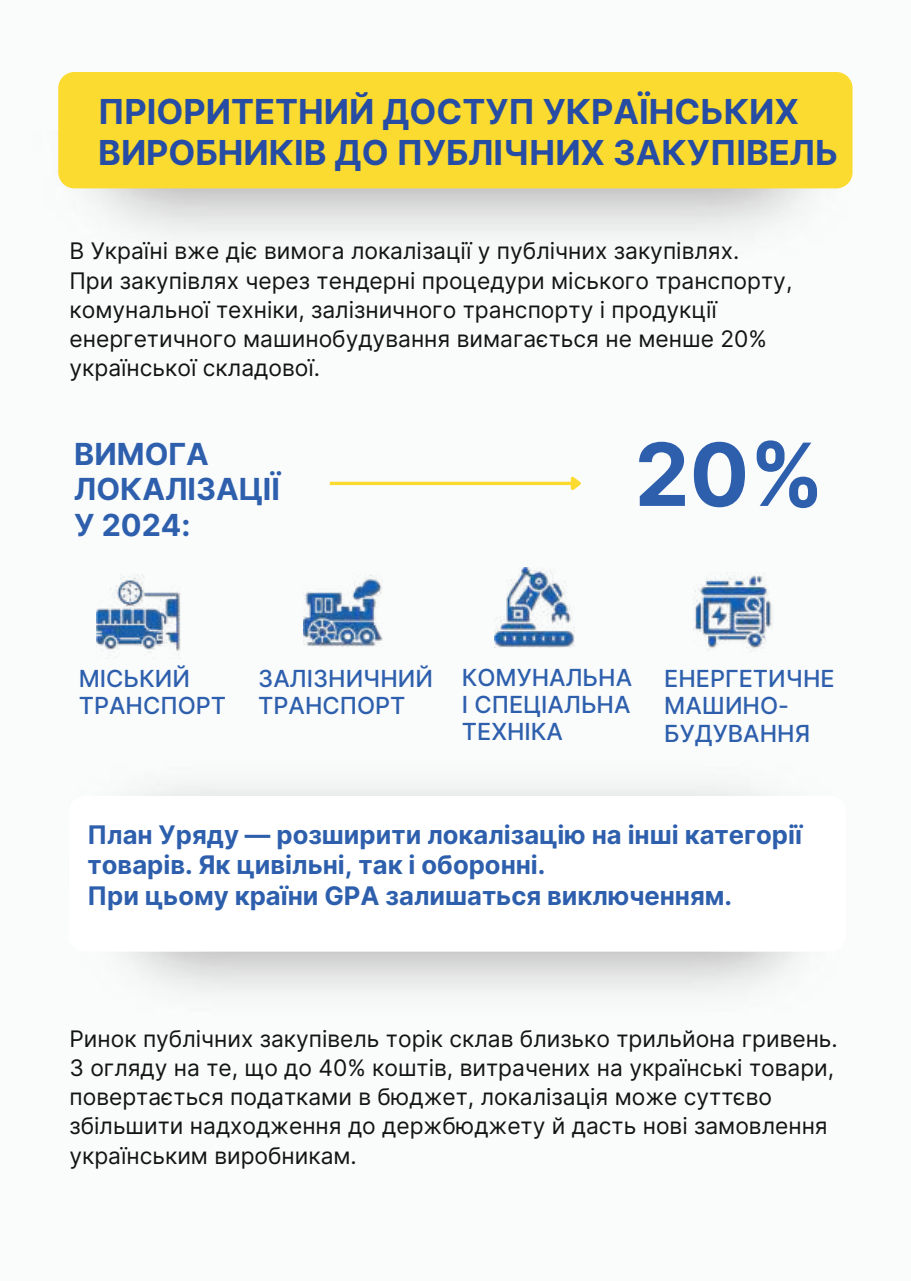
<style>
.page{position:relative;width:911px;height:1281px;background:#fff}
.page>*{position:absolute;margin:0;border:0;box-sizing:border-box;transform-origin:0 0}
.t1{font:700 87px "Inter";color:#2d5fad}
.t2{font:700 34.35px/40.3px "Inter";color:#264ca3}
.t3{font:700 30.45px/35.5px "Inter";color:#2d5fad}
.t4{font:700 25.65px/30.3px "Inter";color:#2d5fad}
.t5{font:500 23.55px/27.5px "Inter";color:#2d5fad}
.t6{font:22.8px/29.2px "Inter";color:#141415}
</style>
<div class="page">
<div style="left:0;top:0;width:910px;height:1280px;background:#fafbfb"></div>
<div style="left:58px;top:72px;width:794px;height:116px;background:#fbdb2f"></div>
<svg style="left:69px;top:795px;width:776px;height:156px"></svg>
<img style="left:96px;top:575px;width:84px;height:78px">
<img style="left:303px;top:575px;width:79px;height:72px">
<img style="left:495px;top:567px;width:79px;height:80px">
<img style="left:693px;top:574px;width:79px;height:75px">
<svg style="left:330px;top:481px;width:237px;height:4px"></svg>
<svg style="left:567px;top:476px;width:14px;height:15px"></svg>
<h2 class="t2" style="left:98px;top:92px;width:741px">ПРІОРИТЕТНИЙ ДОСТУП УКРАЇНСЬКИХ<br>ВИРОБНИКІВ ДО ПУБЛІЧНИХ ЗАКУПІВЕЛЬ</h2>
<p class="t6" style="left:69px;top:237px;width:724px">В Україні вже діє вимога локалізації у публічних закупівлях.<br>При закупівлях через тендерні процедури міського транспорту, комунальної техніки, залізничного транспорту і продукції енергетичного машинобудування вимагається не менше 20% української складової.</p>
<h3 class="t3" style="left:74px;top:436px;width:207px">ВИМОГА<br>ЛОКАЛІЗАЦІЇ<br>У 2024:</h3>
<h1 class="t1" style="left:634px;top:411px;width:191px">20%</h1>
<p class="t5" style="left:79px;top:664px;width:149px">МІСЫИИЙ<br>ТРАНСПОРТ</p>
<p class="t5" style="left:258px;top:664px;width:176px">ЗАЛІЗНИТНИЙ<br>ТРАНСПОРТ</p>
<p class="t5" style="left:461px;top:662px;width:172px;text-align:justify">ИОМОНАЛЫНА І СПЕРІАЛЫНА ТЕХНІИА</p>
<p class="t5" style="left:664px;top:664px;width:172px">ЕНЕРГЕТИТНЕ<br>МАЧИНО-<br>БОДОВАННа</p>
<p class="t4" style="left:88px;top:820px;width:715px">План Уряду — розширити локалізацію на інші категорії товарів. Як цивільні, так і оборонні.<br>При цьому країни GPA залишаться виключенням.</p>
<p class="t6" style="left:69px;top:1023px;width:769px">Ринок публічних закупівель торік склав близько трильйона гривень.<br>З огляду на те, що до 40% коштів, витрачених на українські товари, повертається податками в бюджет, локалізація може суттєво збільшити надходження до держбюджету й дасть нові замовлення українським виробникам.</p>
</div>
